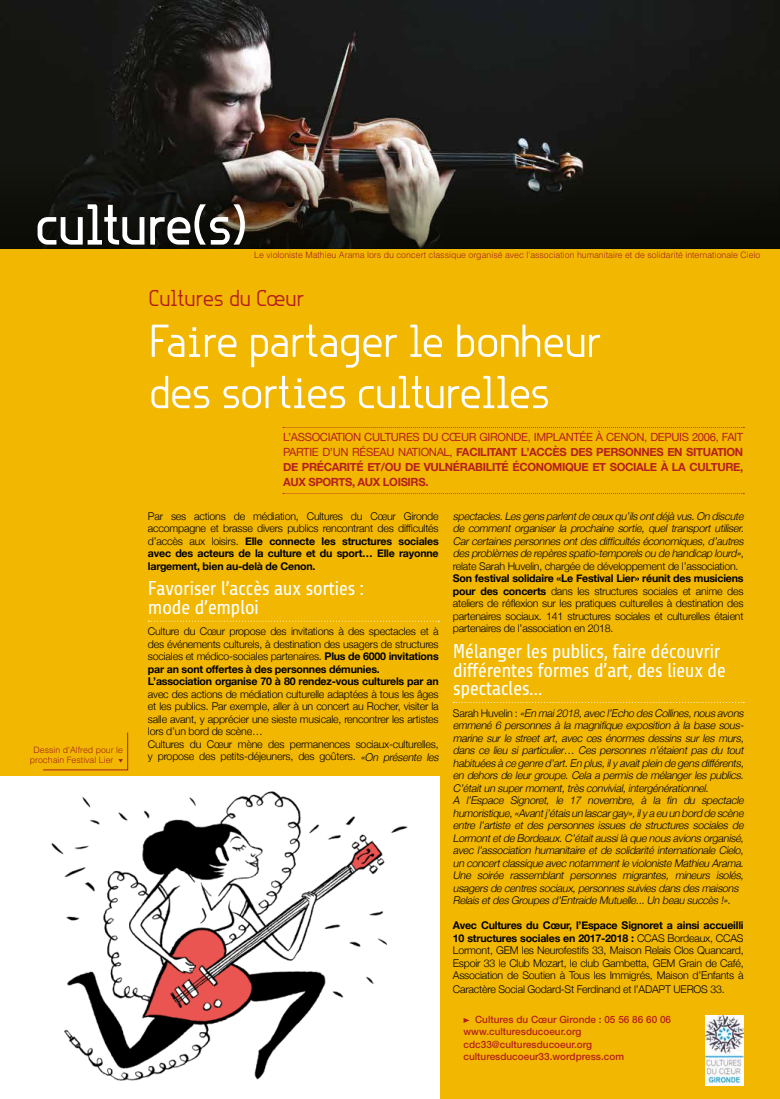
<style>
.page{position:relative;width:780px;height:1099px;background:#fff}
.page>*{position:absolute;margin:0;border:0;box-sizing:border-box;transform-origin:0 0}
.t1{font:500 62.5px "Rotor";letter-spacing:-.035em;color:#fff}
.t2{font:50px/51.2px "Rotor";letter-spacing:-.03em;color:#fff}
.t3{font:25px "Rotor";letter-spacing:-.02em;color:#b51f1f}
.t4{font:20px/18.8px "Share";letter-spacing:-.03em;color:#fff}
.t5{font:700 11.25px/15px "Helvetica Neue";letter-spacing:-.03em;color:#b51f1f;text-align:justify}
.t6{font:300 10.62px/12.5px "Helvetica Neue";letter-spacing:-.02em;color:#000;text-align:justify}
.t7{font:italic 300 10.62px/12.5px "Helvetica Neue";color:#000}
.t8{font:500 10px/12.5px "Helvetica Neue";color:#b51f1f}
.t9{font:300 8.75px/10.5px "Helvetica";color:#a42422}
.s1{font-weight:400}
.s2{font-weight:700}
.s3{font-style:italic}
.s4{font-style:normal}
</style>
<div class="page">
<div style="left:0;top:0;width:780px;height:1098px;background:#f2b700"></div>
<div style="left:0;top:776px;width:439px;height:322px;background:#fff"></div>
<img style="left:51px;top:791px;width:357px;height:290px">
<svg style="left:148px;top:620px;width:291px;height:1px"></svg>
<svg style="left:453px;top:702px;width:291px;height:1px"></svg>
<svg style="left:463px;top:1018px;width:6px;height:4px"></svg>
<svg style="left:283px;top:427px;width:461px;height:1px"></svg>
<svg style="left:283px;top:493px;width:461px;height:1px"></svg>
<svg style="left:43px;top:732px;width:85px;height:38px"></svg>
<img style="left:706px;top:1015px;width:37px;height:70px">
<img style="left:0;top:0;width:780px;height:165px">
<svg style="left:0;top:165px;width:780px;height:83px;background:#211f18"></svg>
<h1 class="t1" style="left:35px;top:189px;width:214px">culture(s)</h1>
<p class="t9" style="left:254px;top:249px;width:507px">Le violoniste Mathieu Arama lors du concert classique organisé avec l’association humanitaire et de solidarité internationale Cielo</p>
<h3 class="t3" style="left:149px;top:284px;width:157px">Cultures du Cœur</h3>
<h2 class="t2" style="left:149px;top:315px;width:454px">Faire partager le bonheur des sorties culturelles</h2>
<p class="t9" style="left:30px;top:744px;width:94px;text-indent:4px">Dessin d’Alfred pour le prochain Festival Lier</p>
<p class="t5" style="left:283px;top:429px;width:462px"><span class="s1">L’ASSOCIATION CULTURES DU CŒUR GIRONDE, IMPLANTÉE À CENON, DEPUIS 2006, FAIT PARTIE D’UN RÉSEAU NATIONAL,</span> FACILITANT L’ACCÈS DES PERSONNES EN SITUATION DE PRÉCARITÉ ET/OU DE VULNÉRABILITÉ ÉCONOMIQUE ET SOCIALE À LA CULTURE, AUX SPORTS, AUX LOISIRS.</p>
<p class="t6" style="left:148px;top:509px;width:292px">Par ses actions de médiation, Cultures du Cœur Gironde accompagne et brasse divers publics rencontrant des difficultés d’accès aux loisirs. <span class="s2">Elle connecte les structures sociales avec des acteurs de la culture et du sport… Elle rayonne largement, bien au-delà de Cenon.</span></p>
<h3 class="t4" style="left:148px;top:579px;width:218px">Favoriser l’accès aux sorties : mode d’emploi</h3>
<p class="t6" style="left:148px;top:625px;width:292px;text-align:left">Culture du Cœur propose des invitations à des spectacles et à des événements culturels, à destination des usagers de structures sociales et médico-sociales partenaires. <span class="s2">Plus de 6000 invitations par an sont offertes à des personnes démunies.<br>L’association organise 70 à 80 rendez-vous culturels par an</span></p>
<p class="t6" style="left:148px;top:687px;width:294px;text-align:left">avec des actions de médiation culturelle adaptées à tous les âges et les publics. Par exemple, aller à un concert au Rocher, visiter la salle avant, y apprécier une sieste musicale, rencontrer les artistes lors d’un bord de scène…<br>Cultures du Cœur mène des permanences sociaux-culturelles, y propose des petits-déjeuners, des goûters. <span class="s3">«On présente les</span></p>
<p class="t7" style="left:453px;top:509px;width:294px">spectacles.Les gens parlentde ceux qu’ils ontdéjà vus.On discute de comment organiser la prochaine sortie, quel transport utiliser.<br>Carcertaines personnes ontdes difficultés économiques,d’autres des problèmes de repères spatio-temporels ou de handicap lourd»<span class="s4">, relate Sarah Huvelin, chargée de développement de l’association.</span></p>
<p class="t6" style="left:453px;top:572px;width:292px"><span class="s2">Son festival solidaire «Le Festival Lier» réunit des musiciens pour des concerts</span> dans les structures sociales et anime des ateliers de réflexion sur les pratiques culturelles à destination des partenaires sociaux. 141 structures sociales et culturelles étaient partenaires de l’association en 2018.</p>
<h3 class="t4" style="left:453px;top:642px;width:275px">Mélanger les publics, faire découvrir différentes formes d’art, des lieux de spectacles…</h3>
<p class="t7" style="left:453px;top:706px;width:294px"><span class="s4">S a r a h H u v e l i n :</span> «En mai2018,avec l’Echo des Collines,nous avons emmené 6 personnes à la magnifique exposition à la base sous&shy;marine sur le street art, avec ces énormes dessins sur les murs, dans ce lieu si particulier… Ces personnes n’étaient pas du tout habituées à ce genre d’art.En plus,ily avaitplein de gens différents, en dehors de leur groupe. Cela a permis de mélanger les publics.<br>C’étaitun supermoment,très convivial,intergénérationnel.<br>A l’Espace Signoret, le 17 novembre, à la fin du spectacle humoristique,«Avantj ’étais un lascargay »,ily a eu un bord de scène entre l’artiste et des personnes issues de structures sociales de Lormontetde Bordeaux.C’étaitaussilà que nous avions organisé, avec l’association humanitaire et de solidarité internationale Cielo, un concertclassique avec notammentle violoniste Mathieu Arama.<br>Une soirée rassemblant personnes migrantes, mineurs isolés, usagers de centres sociaux,personnes suivies dans des maisons Relais etdes Groupes d’Entraide Mutuelle...Un beau succès !».</p>
<p class="t6" style="left:453px;top:919px;width:292px"><span class="s2">Avec Cultures du Cœur, l’Espace Signoret a ainsi accueilli 10 structures sociales en 2017-2018 :</span> CCAS Bordeaux, CCAS Lormont, GEM les Neurofestifs 33, Maison Relais Clos Quancard, Espoir 33 le Club Mozart, le club Gambetta, GEM Grain de Café, Association de Soutien à Tous les Immigrés, Maison d’Enfants à</p>
<p class="t6" style="left:453px;top:982px;width:273px">Caractère Social Godard-St Ferdinand et l’ADAPT UEROS 33.</p>
<p class="t8" style="left:463px;top:1012px;width:209px;text-indent:12px">Cultures du Cœur Gironde : 05 56 86 60 06 www.culturesducoeur.org cdc33@culturesducoeur.org culturesducoeur33.wordpress.com</p>
</div>
